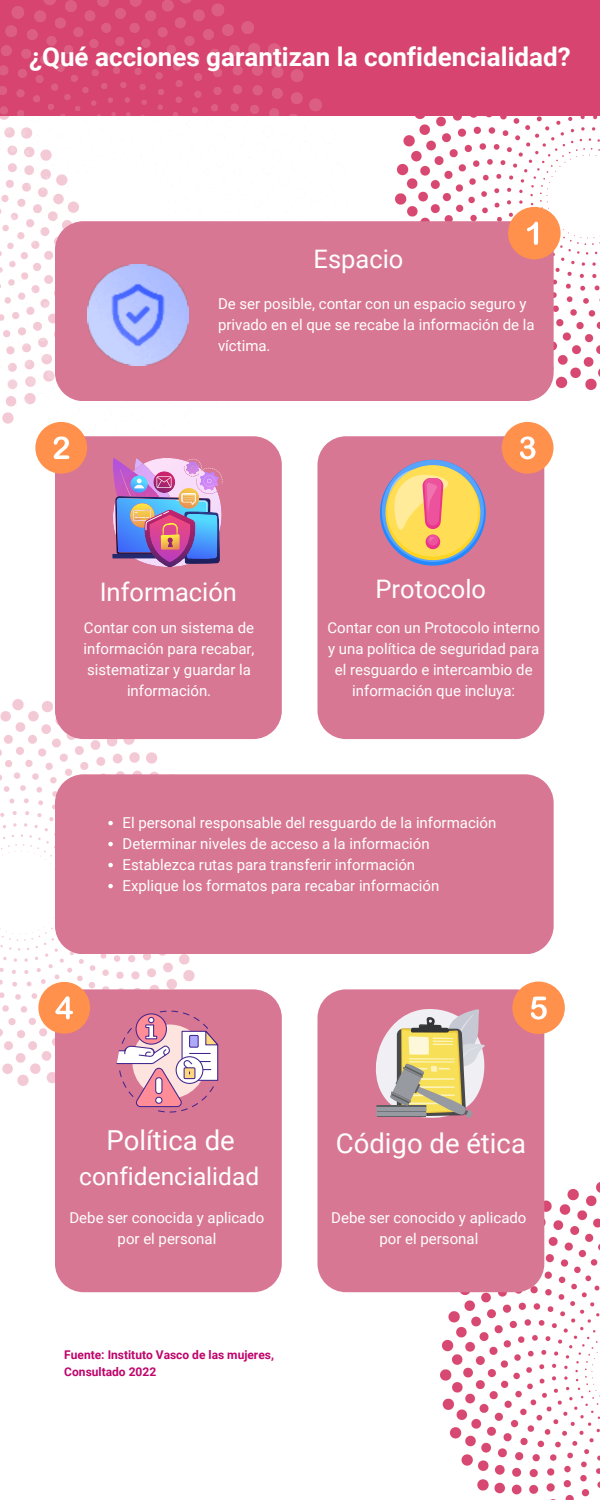
<style>
.page{position:relative;width:600px;height:1500px;background:#fff}
.page>*{position:absolute;margin:0;border:0;box-sizing:border-box;transform-origin:0 0}
.t1{font:27.5px "Roboto";color:#fff}
.t2{font:700 26px "Roboto";color:#fff}
.t3{font:25.5px "Roboto";color:#fff}
.t4{font:24.5px "Roboto";color:#fff}
.t5{font:15px/21px "Roboto";color:#fff;text-align:center}
.t6{font:700 12px/16.5px "Roboto";color:#bf046b}
</style>
<div class="page">
<img style="left:395px;top:116px;width:205px;height:274px">
<div style="left:0;top:0;width:600px;height:116px;background:#d7446f"></div>
<img style="left:0;top:0;width:322px;height:436px">
<div style="left:55px;top:221px;width:499px;height:180px;background:#d87793"></div>
<img style="left:0;top:699px;width:245px;height:387px">
<div style="left:55px;top:436px;width:227px;height:303px;background:#d87793"></div>
<div style="left:317px;top:436px;width:227px;height:303px;background:#d87793"></div>
<div style="left:55px;top:774px;width:499px;height:180px;background:#d87793"></div>
<div style="left:55px;top:989px;width:227px;height:303px;background:#d87793"></div>
<img style="left:409px;top:1148px;width:191px;height:352px">
<div style="left:317px;top:989px;width:227px;height:303px;background:#d87793"></div>
<div style="left:508px;top:207px;width:53px;height:52px;background:#ff914d;border-radius:50%"></div>
<svg style="left:527px;top:222px;width:11px;height:23px"></svg>
<div style="left:35px;top:422px;width:52px;height:52px;background:#ff914d;border-radius:50%"></div>
<svg style="left:54px;top:436px;width:15px;height:23px"></svg>
<div style="left:502px;top:422px;width:52px;height:52px;background:#ff914d;border-radius:50%"></div>
<svg style="left:520px;top:436px;width:16px;height:23px"></svg>
<div style="left:38px;top:982px;width:52px;height:52px;background:#ff914d;border-radius:50%"></div>
<svg style="left:55px;top:996px;width:18px;height:23px"></svg>
<div style="left:512px;top:982px;width:53px;height:52px;background:#ff914d;border-radius:50%"></div>
<svg style="left:531px;top:997px;width:16px;height:23px"></svg>
<svg style="left:380px;top:460px;width:106px;height:106px;background:#d8b087"></svg>
<svg style="left:116px;top:1011px;width:102px;height:102px"></svg>
<div style="left:190px;top:1035px;width:8px;height:12px;background:#ada9ff"></div>
<div style="left:189px;top:1035px;width:10px;height:13px;border:1px solid #42268e"></div>
<img style="left:87px;top:265px;width:102px;height:101px">
<img style="left:112px;top:458px;width:111px;height:109px">
<svg style="left:371px;top:1008px;width:119px;height:114px"></svg>
<svg style="left:108px;top:821px;width:5px;height:4px"></svg>
<svg style="left:108px;top:842px;width:5px;height:4px"></svg>
<svg style="left:108px;top:863px;width:5px;height:4px"></svg>
<svg style="left:108px;top:884px;width:5px;height:4px"></svg>
<p class="t2" style="left:29px;top:42px;width:543px">¿Qué acciones garantizan la confidencialidad?</p>
<p class="t3" style="left:314px;top:245px;width:91px">Espacio</p>
<p class="t5" style="left:218px;top:293px;width:318px;text-align:left">De ser posible, contar con un espacio seguro y privado en el que se recabe la información de la víctima.</p>
<p class="t3" style="left:100px;top:577px;width:139px">Información</p>
<p class="t5" style="left:84px;top:617px;width:173px">Contar con un sistema de información para recabar, sistematizar y guardar la información.</p>
<p class="t3" style="left:376px;top:574px;width:112px">Protocolo</p>
<p class="t5" style="left:328px;top:617px;width:214px">Contar con un Protocolo interno y una política de seguridad para el resguardo e intercambio de información que incluya:</p>
<p class="t5" style="left:123px;top:812px;width:375px">El personal responsable del resguardo de la información</p>
<p class="t5" style="left:123px;top:833px;width:309px">Determinar niveles de acceso a la información</p>
<p class="t5" style="left:123px;top:854px;width:294px">Establezca rutas para transferir información</p>
<p class="t5" style="left:123px;top:875px;width:318px">Explique los formatos para recabar información</p>
<p class="t1" style="left:106px;top:1125px;width:130px">Política de</p>
<p class="t4" style="left:79px;top:1163px;width:181px">confidencialidad</p>
<p class="t5" style="left:70px;top:1207px;width:196px">Debe ser conocida y aplicado por el personal</p>
<p class="t6" style="left:64px;top:1347px;width:211px">Fuente: Instituto Vasco de las mujeres,<br>Consultado 2022</p>
<p class="t1" style="left:336px;top:1128px;width:192px">Código de ética</p>
<p class="t5" style="left:331px;top:1207px;width:197px">Debe ser conocido y aplicado por el personal</p>
</div>
